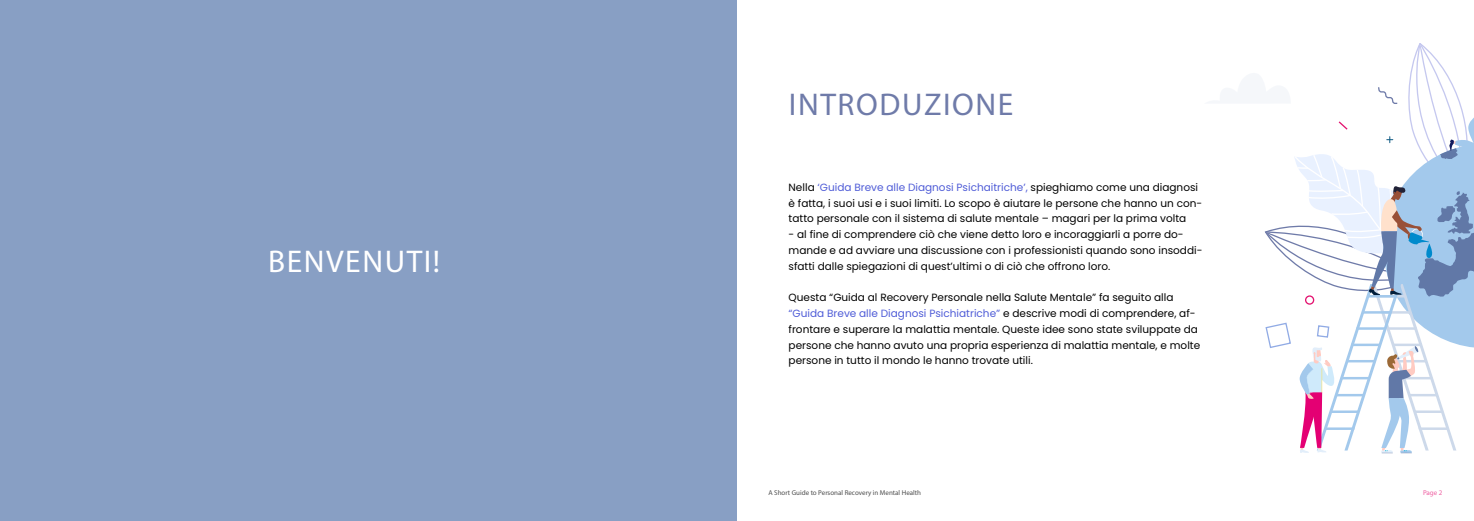
<style>
.page{position:relative;width:1474px;height:521px;background:#fff}
.page>*{position:absolute;margin:0;border:0;box-sizing:border-box;transform-origin:0 0}
.t1{font:31.5px "Myriad Pro";letter-spacing:.05em;color:#6f7ba9}
.t2{font:31.5px "Myriad Pro";letter-spacing:.05em;color:#fff}
.t3{font:10.5px/15.8px "Poppins";color:#000}
.t4{font:7px "Myriad Pro";color:#4d4d4d}
.t5{font:7px "Myriad Pro";color:#ef5fa2}
.s1{color:#4f5cd7}
</style>
<div class="page">
<svg style="left:1264px;top:43px;width:209px;height:411px"></svg>
<div style="left:0;top:0;width:737px;height:521px;background:#889fc4"></div>
<h1 class="t2" style="left:268px;top:242px;width:173px">BENVENUTI!</h1>
<h1 class="t1" style="left:789px;top:85px;width:226px">INTRODUZIONE</h1>
<p class="t3" style="left:788px;top:179px;width:415px">Nella <span class="s1">‘Guida Breve alle Diagnosi Psichaitriche’,</span> spieghiamo come una diagnosi è fatta, i suoi usi e i suoi limiti. Lo scopo è aiutare le persone che hanno un con&shy;tatto personale con il sistema di salute mentale – magari per la prima volta</p>
<p class="t3" style="left:788px;top:227px;width:415px">- al fine di comprendere ciò che viene detto loro e incoraggiarli a porre do&shy;mande e ad avviare una discussione con i professionisti quando sono insoddi&shy;sfatti dalle spiegazioni di quest’ultimi o di ciò che offrono loro.</p>
<p class="t3" style="left:788px;top:290px;width:413px">Questa “Guida al Recovery Personale nella Salute Mentale” fa seguito alla <span class="s1">“Guida Breve alle Diagnosi Psichiatriche”</span> e descrive modi di comprendere, af&shy;frontare e superare la malattia mentale. Queste idee sono state sviluppate da persone che hanno avuto una propria esperienza di malattia mentale, e molte persone in tutto il mondo le hanno trovate utili.</p>
<p class="t4" style="left:768px;top:488px;width:154px">A Short Guide to Personal Recovery in Mental Health</p>
<p class="t5" style="left:1422px;top:488px;width:21px">Page 2</p>
</div>
